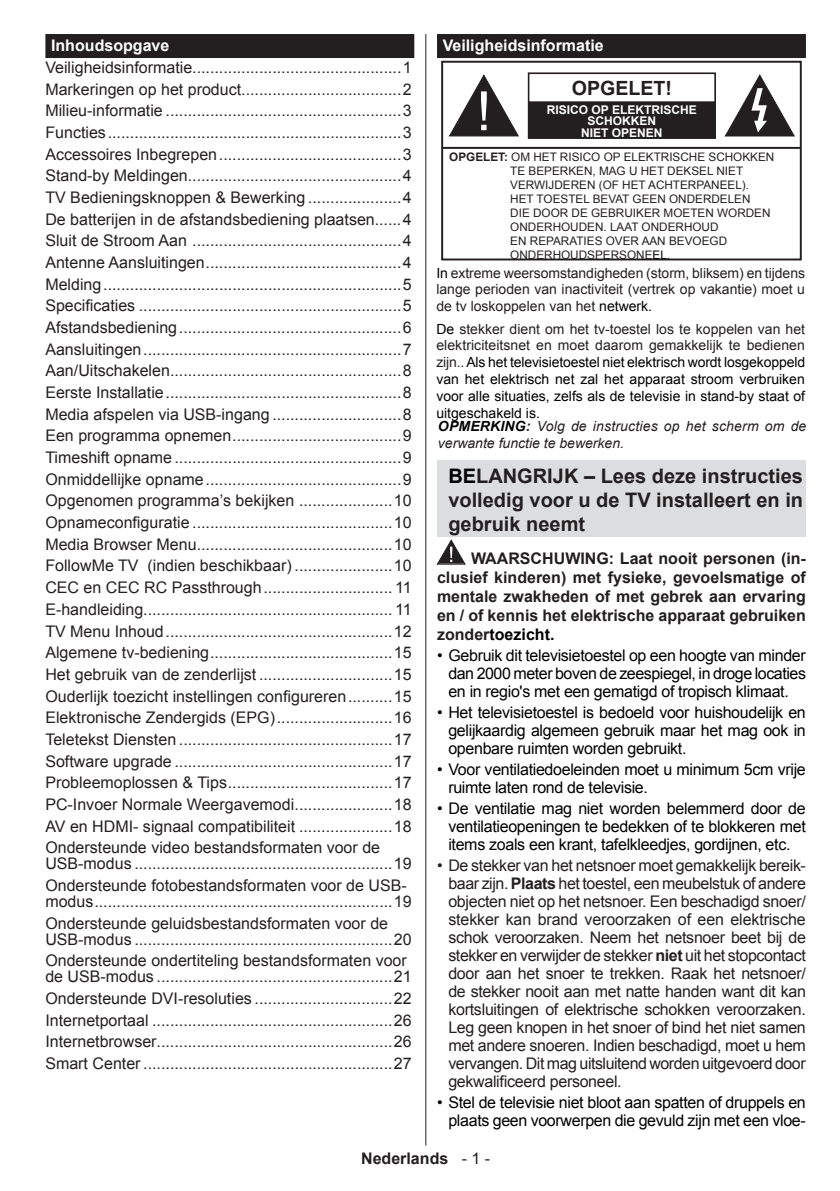
<style>
.page{position:relative;width:840px;height:1191px;background:#fff}
.page>*{position:absolute;margin:0;border:0;box-sizing:border-box;transform-origin:0 0}
.t1{font:700 20px/24px "Arial";color:#231f20;text-align:justify}
.t2{font:700 19.6px "Arial";color:#231f20}
.t3{font:16px/21.6px "Arial";color:#231f20;text-align:justify}
.t4{font:16px/18px "Arial";letter-spacing:-.02em;color:#000;text-align:justify}
.t5{font:700 16px/19.2px "Arial";color:#231f20;text-align:justify}
.t6{font:700 16px "Arial";color:#fff}
.t7{font:14px/16.8px "Arial";color:#000;text-align:justify}
.t8{font:14px/16.8px "Arial";color:#231f20;text-align:justify}
.t9{font:italic 14px/16.8px "Arial";letter-spacing:.01em;color:#231f20}
.t10{font:700 12px/10.4px "Arial";color:#fff;text-align:center}
.t11{font:11.8px/14px "Arial";color:#231f20}
.s1{font-weight:700}
.s2{color:#000}
.s3{color:#231f20}
.s4{font-weight:700;color:#000}
.s5{font-weight:400}
</style>
<div class="page">
<hr style="left:425px;top:34px;width:1px;height:1111px;background:#231f20">
<div style="left:437px;top:34px;width:368px;height:24px;background:#231f20"></div>
<div style="left:437px;top:460px;width:368px;height:40px;background:#dcdddf"></div>
<div style="left:437px;top:497px;width:368px;height:40px;background:#dcdddf"></div>
<div style="left:441px;top:61px;width:360px;height:199px;border:2px solid #231f20"></div>
<div style="left:529px;top:102px;width:185px;height:36px;background:#231f20"></div>
<div style="left:528px;top:101px;width:187px;height:38px;border:2px solid #231f20"></div>
<div style="left:527px;top:72px;width:188px;height:67px;border:2px solid #231f20"></div>
<svg style="left:724px;top:74px;width:70px;height:63px"></svg>
<svg style="left:448px;top:74px;width:71px;height:63px"></svg>
<hr style="left:442px;top:147px;width:358px;height:2px;background:#231f20">
<svg style="left:437px;top:540px;width:28px;height:24px"></svg>
<div style="left:45px;top:34px;width:369px;height:24px;background:#231f20"></div>
<p class="t6" style="left:51px;top:40px;width:120px">Inhoudsopgave</p>
<p class="t3" style="left:45px;top:58px;width:368px">Veiligheidsinformatie...............................................1<br>Markeringen op het product....................................2<br>Milieu-informatie .....................................................3<br>Functies ..................................................................3<br>Accessoires Inbegrepen .........................................3<br>Stand-by Meldingen................................................4<br>TV Bedieningsknoppen &amp; Bewerking .....................4<br>De batterijen in de afstandsbediening plaatsen......4<br>Sluit de Stroom Aan ...............................................4<br>Antenne Aansluitingen ............................................4<br>Melding ...................................................................5<br>Specificaties ...........................................................5<br>Afstandsbediening ..................................................6<br>Aansluitingen ..........................................................7<br>Aan/Uitschakelen....................................................8<br>Eerste Installatie .....................................................8<br>Media afspelen via USB-ingang .............................8<br>Een programma opnemen ......................................9<br>Timeshift opname ...................................................9<br>Onmiddellijke opname ............................................9<br>Opgenomen programma’s bekijken .....................10<br>Opnameconfiguratie .............................................10<br>Media Browser Menu............................................10<br>FollowMe TV (indien beschikbaar) ......................10<br>CEC en CEC RC Passthrough ............................. 11<br>E-handleiding........................................................ 11<br>TV Menu Inhoud ...................................................12<br>Algemene tv-bediening .........................................15<br>Het gebruik van de zenderlijst ..............................15<br>Ouderlijk toezicht instellingen configureren ..........15<br>Elektronische Zendergids (EPG) ..........................16<br>Teletekst Diensten ................................................17<br>Software upgrade .................................................17<br>Probleemoplossen &amp; Tips .....................................17<br>PC-Invoer Normale Weergavemodi ......................18<br>AV en HDMI- signaal compatibiliteit .....................18<br>Ondersteunde video bestandsformaten voor de</p>
<p class="t3" style="left:45px;top:854px;width:367px">USB-modus ..........................................................19<br>Ondersteunde fotobestandsformaten voor de USB-</p>
<p class="t3" style="left:45px;top:892px;width:367px">modus ...................................................................19<br>Ondersteunde geluidsbestandsformaten voor de</p>
<p class="t3" style="left:45px;top:929px;width:367px">USB-modus ..........................................................20<br>Ondersteunde ondertiteling bestandsformaten voor</p>
<p class="t3" style="left:45px;top:967px;width:367px">de USB-modus .....................................................21<br>Ondersteunde DVI-resoluties ...............................22<br>Internetportaal ......................................................26<br>Internetbrowser.....................................................26<br>Smart Center ........................................................27</p>
<p class="t6" style="left:442px;top:40px;width:162px">Veiligheidsinformatie</p>
<p class="t2" style="left:571px;top:80px;width:102px">OPGELET!</p>
<p class="t10" style="left:546px;top:106px;width:151px">RISICO OP ELEKTRISCHE<br>SCHOKKEN</p>
<p class="t10" style="left:581px;top:128px;width:83px">NIET OPENEN</p>
<p class="t11" style="left:510px;top:150px;width:265px;text-indent:-61px"><span class="s1">OPGELET:</span> OM HET RISICO OP ELEKTRISCHE SCHOKKEN TE BEPERKEN, MAG U HET DEKSEL NIET VERWIJDEREN (OF HET ACHTERPANEEL).<br>HET TOESTEL BEVAT GEEN ONDERDELEN<br>DIE DOOR DE GEBRUIKER MOETEN WORDEN ONDERHOUDEN. LAAT ONDERHOUD<br>EN REPARATIES OVER AAN BEVOEGD ONDERHOUDSPERSONE<span class="s2">EL.</span></p>
<p class="t8" style="left:436px;top:265px;width:370px"><span class="s2">In</span> extreme weersomstandigheden (storm, bliksem) en tijdens lange perioden van inactiviteit (vertrek op vakantie) moet u de tv loskoppelen van het <span class="s2">netwerk.</span></p>
<p class="t7" style="left:436px;top:321px;width:370px">De <span class="s3">stekker dient om het tv-toestel los te koppelen van het elektriciteitsnet en moet daarom gemakkelijk te bedienen zijn..</span> Als het televisietoestel niet elektrisch wordt losgekoppeld van het elektrisch net zal het apparaat stroom verbruiken voor alle situaties, zelfs als de televisie in stand-by staat of uitgeschakeld is.</p>
<p class="t9" style="left:437px;top:419px;width:370px"><span class="s4">OPMERKING</span><span class="s1">:</span> Volg de instructies op het scherm om de verwante functie te bewerken.</p>
<p class="t1" style="left:448px;top:466px;width:356px"><span class="s2">BE</span>LANGRIJK – Lees deze instructies volledig voor u de TV installeert en in gebruik neemt</p>
<p class="t5" style="left:437px;top:550px;width:370px;text-indent:34px">WAARSCHUWING: Laat nooit personen (in&shy;clusief kinderen) met fysieke, gevoelsmatige of mentale zwakheden of met gebrek aan ervaring en / of kennis het elektrische apparaat gebruiken zonder<span class="s2">toezicht.</span></p>
<p class="t4" style="left:448px;top:647px;width:359px;text-indent:-11px">• Gebruik dit televisietoestel op een hoogte van minder dan 2000 meter boven de zeespiegel, in droge locaties en in regio's met een gematigd of tropisch klimaat.</p>
<p class="t4" style="left:448px;top:703px;width:359px;text-indent:-11px">• Het televisietoestel is bedoeld voor huishoudelijk en gelijkaardig algemeen gebruik maar het mag ook in openbare ruimten worden gebruikt.</p>
<p class="t4" style="left:448px;top:760px;width:359px;text-indent:-11px">• Voor ventilatiedoeleinden moet u minimum 5cm vrije ruimte laten rond de televisie.</p>
<p class="t4" style="left:448px;top:799px;width:359px;text-indent:-11px">• De ventilatie mag niet worden belemmerd door de ventilatieopeningen te bedekken of te blokkeren met items zoals een krant, tafelkleedjes, gordijnen, etc.</p>
<p class="t3" style="left:448px;top:856px;width:359px;line-height:18px;text-indent:-11px">• De stekker van het netsnoer moet gemakkelijk bereik&shy;baar zijn. <span class="s1">Plaats</span> het toestel, een meubelstuk of andere objecten niet op het netsnoer. Een beschadigd snoer/ stekker kan brand veroorzaken of een elektrische schok veroorzaken. Neem het netsnoer beet bij de stekker en verwijder de stekker <span class="s1">niet</span> uit het stopcontact door aan het snoer te trekken. Raak het netsnoer/ de stekker nooit aan met natte handen want dit kan kortsluitingen of elektrische schokken veroorzaken.<br>Leg geen knopen in het snoer of bind het niet samen met andere snoeren. Indien beschadigd, moet u hem vervangen. Dit mag uitsluitend worden uitgevoerd door gekwalificeerd personeel.</p>
<p class="t4" style="left:437px;top:1093px;width:370px;text-align:right">• Stel de televisie niet bloot aan spatten of druppels en plaats geen voorwerpen die gevuld zijn met een vloe-</p>
<p class="t5" style="left:361px;top:1150px;width:130px">Nederlands <span class="s5">- 1 -</span></p>
</div>
